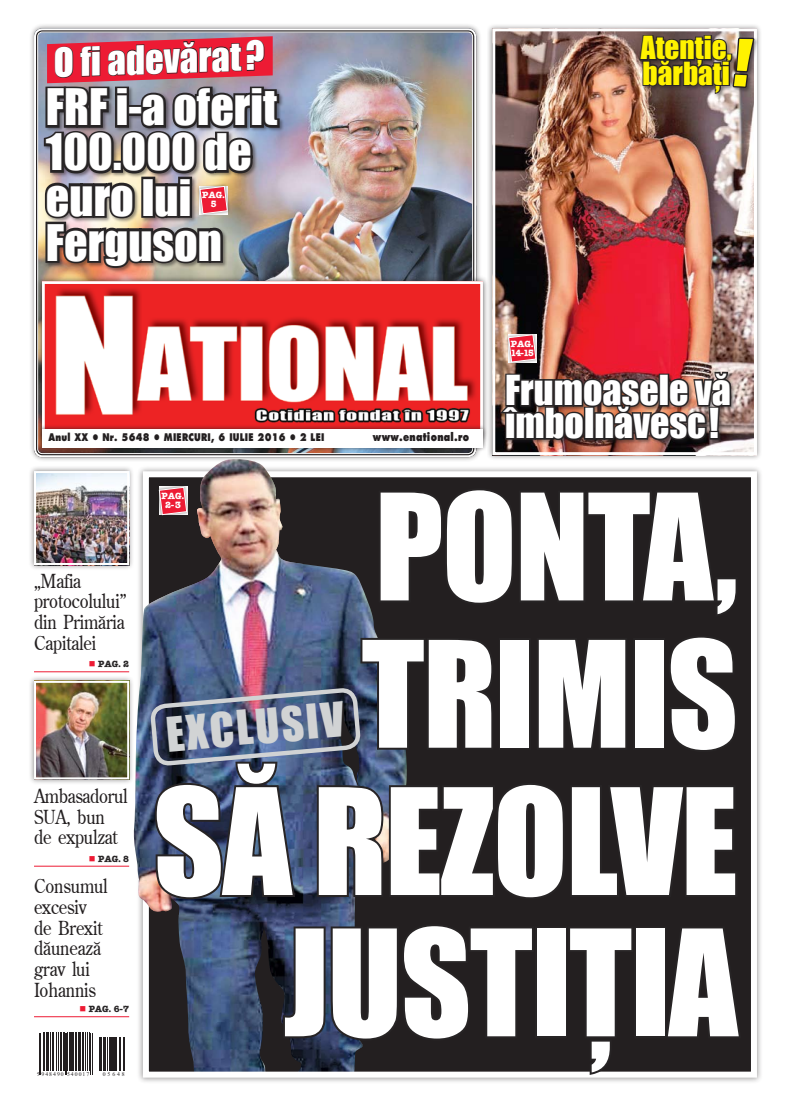
<style>
.page{position:relative;width:791px;height:1106px;background:#fff}
.page>*{position:absolute;margin:0;border:0;box-sizing:border-box;transform-origin:0 0}
.t1{font:136.3px/145.2px "Impact";letter-spacing:-.01em;color:#fff;text-align:right}
.t2{font:46.2px/45px "Impact";color:#fff}
.t3{font:43.9px "Impact";color:#d1d3d4}
.t4{font:38px/33.1px "Impact";color:#fff}
.t5{font:36.7px "Impact";color:#fff}
.t6{font:29.3px/25.5px "Impact";color:#fff200}
.t7{font:300 19.3px/20.6px "R Century";letter-spacing:-.01em;color:#231f20}
.t8{font:11.1px "Futura Extra Bold Rom";letter-spacing:.03em;color:#231f20;scale:.8 1}
.t9{font:10.3px "Futura Extra Bold Rom";letter-spacing:.03em;color:#231f20;scale:.8 1}
.t10{font:9px/9px "American Type Writer Bold Rom";color:#fff;text-align:center}
.t11{font:9px "American Type Writer Bold Rom";color:#272425}
.t12{font:5.7px "Times New Roman";letter-spacing:.18em;color:#231f20}
.s1{color:#ed1b34}
</style>
<div class="page">
<div style="left:137px;top:465px;width:630px;height:623px;background:#231f20;opacity:.5"></div>
<div style="left:28px;top:23px;width:489px;height:475px;background:#231f20;opacity:.5"></div>
<img style="left:34px;top:28px;width:442px;height:427px">
<hr style="left:34px;top:671px;width:95px;height:1px;background:#ed1b34">
<hr style="left:34px;top:865px;width:95px;height:1px;background:#ed1b34">
<hr style="left:34px;top:1016px;width:95px;height:1px;background:#ed1b34">
<div style="left:43px;top:86px;width:331px;height:243px;background:#231f20;opacity:.5"></div>
<div style="left:36px;top:275px;width:458px;height:174px;background:#231f20;opacity:.75"></div>
<img style="left:46px;top:285px;width:433px;height:139px">
<div style="left:42px;top:281px;width:441px;height:157px;border:3px solid #fff"></div>
<div style="left:37px;top:424px;width:454px;height:32px;background:#231f20;opacity:.75"></div>
<div style="left:42px;top:429px;width:441px;height:18px;background:#fff"></div>
<div style="left:487px;top:23px;width:279px;height:442px;background:#231f20;opacity:.5"></div>
<img style="left:496px;top:32px;width:257px;height:419px">
<div style="left:492px;top:28px;width:265px;height:427px;border:3px solid #fff"></div>
<div style="left:499px;top:371px;width:292px;height:112px;background:#231f20;opacity:.5"></div>
<img style="left:497px;top:370px;width:236px;height:85px">
<div style="left:638px;top:34px;width:153px;height:88px;background:#231f20;opacity:.5"></div>
<div style="left:29px;top:465px;width:110px;height:110px;background:#231f20;opacity:.5"></div>
<img style="left:37px;top:474px;width:89px;height:88px">
<div style="left:34px;top:471px;width:95px;height:94px;border:2px solid #fff"></div>
<div style="left:29px;top:675px;width:110px;height:114px;background:#231f20;opacity:.5"></div>
<img style="left:37px;top:684px;width:89px;height:92px">
<div style="left:34px;top:681px;width:95px;height:98px;border:2px solid #fff"></div>
<svg style="left:39px;top:1032px;width:82px;height:43px"></svg>
<hr style="left:40px;top:1032px;width:1px;height:42px;background:#231f20">
<hr style="left:41px;top:1032px;width:1px;height:42px;background:#231f20">
<hr style="left:43px;top:1032px;width:1px;height:39px;background:#231f20">
<hr style="left:44px;top:1032px;width:1px;height:39px;background:#231f20">
<hr style="left:46px;top:1032px;width:2px;height:39px;background:#231f20">
<hr style="left:49px;top:1032px;width:1px;height:39px;background:#231f20">
<hr style="left:51px;top:1032px;width:1px;height:39px;background:#231f20">
<hr style="left:52px;top:1032px;width:1px;height:39px;background:#231f20">
<hr style="left:54px;top:1032px;width:1px;height:39px;background:#231f20">
<hr style="left:56px;top:1032px;width:1px;height:39px;background:#231f20">
<hr style="left:59px;top:1032px;width:1px;height:39px;background:#231f20">
<hr style="left:60px;top:1032px;width:1px;height:39px;background:#231f20">
<hr style="left:61px;top:1032px;width:1px;height:39px;background:#231f20">
<hr style="left:63px;top:1032px;width:1px;height:39px;background:#231f20">
<hr style="left:65px;top:1032px;width:1px;height:42px;background:#231f20">
<hr style="left:66px;top:1032px;width:1px;height:42px;background:#231f20">
<hr style="left:67px;top:1032px;width:1px;height:39px;background:#231f20">
<hr style="left:69px;top:1032px;width:2px;height:39px;background:#231f20">
<hr style="left:71px;top:1032px;width:1px;height:39px;background:#231f20">
<hr style="left:72px;top:1032px;width:2px;height:39px;background:#231f20">
<hr style="left:75px;top:1032px;width:2px;height:39px;background:#231f20">
<hr style="left:78px;top:1032px;width:1px;height:39px;background:#231f20">
<hr style="left:79px;top:1032px;width:2px;height:39px;background:#231f20">
<hr style="left:82px;top:1032px;width:1px;height:39px;background:#231f20">
<hr style="left:83px;top:1032px;width:1px;height:39px;background:#231f20">
<hr style="left:85px;top:1032px;width:1px;height:39px;background:#231f20">
<hr style="left:87px;top:1032px;width:1px;height:39px;background:#231f20">
<hr style="left:89px;top:1032px;width:1px;height:39px;background:#231f20">
<hr style="left:91px;top:1032px;width:1px;height:42px;background:#231f20">
<hr style="left:92px;top:1032px;width:1px;height:42px;background:#231f20">
<hr style="left:99px;top:1037px;width:1px;height:34px;background:#231f20">
<hr style="left:100px;top:1037px;width:1px;height:34px;background:#231f20">
<hr style="left:102px;top:1037px;width:1px;height:34px;background:#231f20">
<hr style="left:103px;top:1037px;width:2px;height:34px;background:#231f20">
<hr style="left:106px;top:1037px;width:1px;height:34px;background:#231f20">
<hr style="left:107px;top:1037px;width:1px;height:34px;background:#231f20">
<hr style="left:110px;top:1037px;width:1px;height:34px;background:#231f20">
<hr style="left:111px;top:1037px;width:1px;height:34px;background:#231f20">
<hr style="left:112px;top:1037px;width:1px;height:34px;background:#231f20">
<hr style="left:113px;top:1037px;width:2px;height:34px;background:#231f20">
<hr style="left:116px;top:1037px;width:1px;height:34px;background:#231f20">
<hr style="left:117px;top:1037px;width:1px;height:34px;background:#231f20">
<hr style="left:119px;top:1037px;width:1px;height:34px;background:#231f20">
<hr style="left:121px;top:1037px;width:1px;height:34px;background:#231f20">
<hr style="left:123px;top:1037px;width:1px;height:34px;background:#231f20">
<hr style="left:124px;top:1037px;width:1px;height:34px;background:#231f20">
<img style="left:41px;top:36px;width:241px;height:235px">
<div style="left:505px;top:331px;width:38px;height:38px;background:#231f20;opacity:.5"></div>
<svg style="left:507px;top:333px;width:30px;height:30px"></svg>
<div style="left:731px;top:37px;width:60px;height:106px;background:#231f20;opacity:.5"></div>
<img style="left:133px;top:459px;width:170px;height:456px">
<svg style="left:152px;top:479px;width:591px;height:598px;background:#35343e"></svg>
<svg style="left:638px;top:23px;width:118px;height:72px;background:#685e5c"></svg>
<h3 class="t5" style="left:52px;top:34px;width:212px;rotate:-2deg">O fi adevărat?</h3>
<h2 class="t2" style="left:46px;top:84px;width:233px">FRF i-a oferit<br>100.000 de euro lui<br>Ferguson</h2>
<p class="t10" style="left:202px;top:191px;width:24px">PAG.<br>5</p>
<p class="t9" style="left:48px;top:431px;width:335px">Anul XX ● Nr. 5648 ● miercuri, 6 iulie 2016 ● 2 LEI</p>
<p class="t8" style="left:373px;top:430px;width:122px">www.enational.ro</p>
<p class="t10" style="left:510px;top:339px;width:25px;text-align:left">PAG.<br>14-15</p>
<h3 class="t6" style="left:641px;top:34px;width:92px">Atenţie, bărbaţi</h3>
<h3 class="t4" style="left:505px;top:373px;width:227px">Frumoasele vă îmbolnăvesc!</h3>
<p class="t7" style="left:34px;top:570px;width:94px">„Mafia protocolului” din Primăria<br>Capitalei</p>
<p class="t11" style="left:89px;top:658px;width:42px"><span class="s1">■</span> PAG. 2</p>
<p class="t7" style="left:34px;top:785px;width:95px">Ambasadorul<br>SUA, bun<br>de expulzat</p>
<p class="t7" style="left:34px;top:875px;width:75px">Consumul excesiv de Brexit dăunează grav lui<br>Iohannis</p>
<p class="t11" style="left:89px;top:853px;width:42px"><span class="s1">■</span> PAG. 8</p>
<p class="t11" style="left:79px;top:1003px;width:51px"><span class="s1">■</span> PAG. 6-7</p>
<p class="t12" style="left:37px;top:1069px;width:54px">5 948490 540017</p>
<p class="t12" style="left:103px;top:1069px;width:23px">05268438</p>
<h1 class="t1" style="left:153px;top:471px;width:586px">Ponta, trimis<br>sĂ rezolve<br>JustiŢia</h1>
<p class="t10" style="left:162px;top:491px;width:24px">PAG.<br>2-3</p>
<h3 class="t3" style="left:163px;top:700px;width:180px;rotate:-5deg">exclusiv</h3>
</div>
